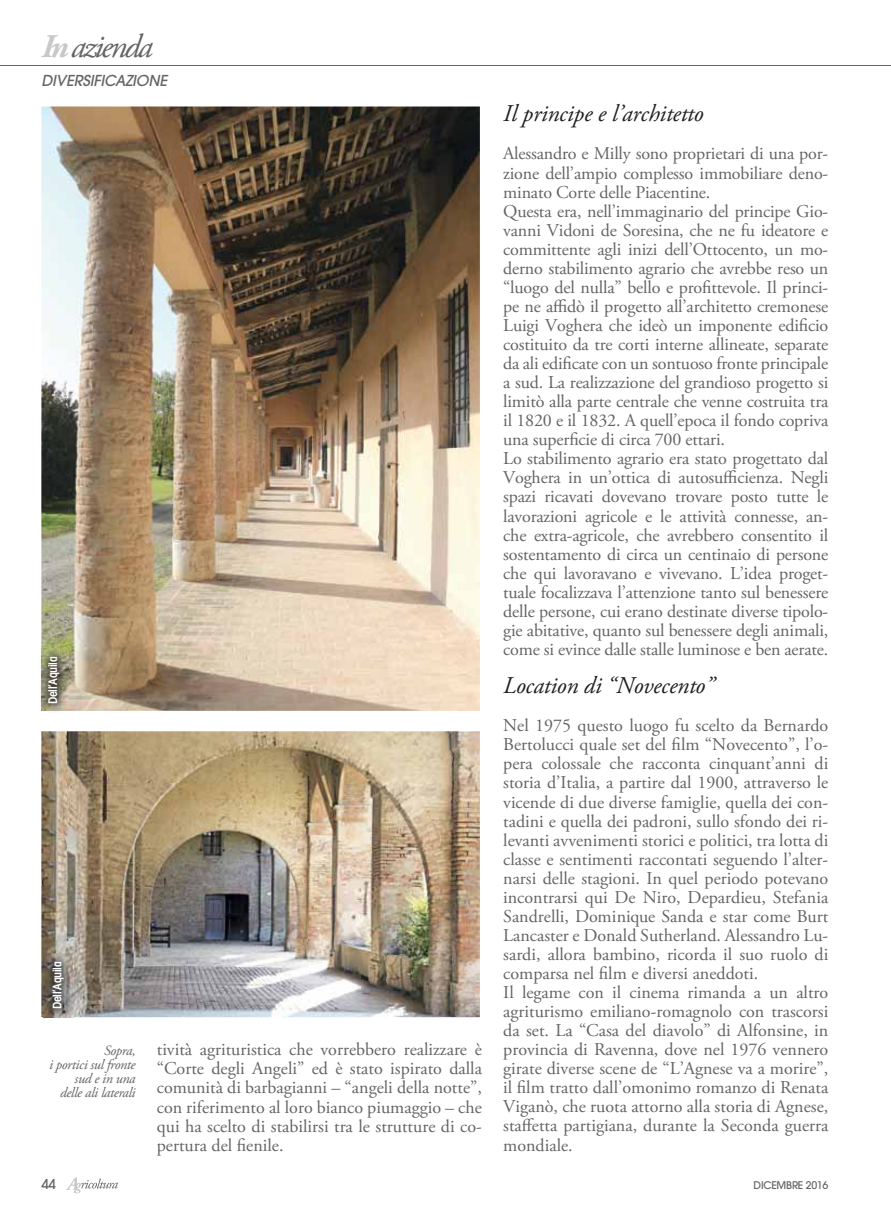
<style>
.page{position:relative;width:891px;height:1218px;background:#fff}
.page>*{position:absolute;margin:0;border:0;box-sizing:border-box;transform-origin:0 0}
.t1{font:italic 33px "Adobe Garamond Pro";letter-spacing:-.07em;color:#636466}
.t2{font:italic 24px "Adobe Garamond Pro";letter-spacing:-.01em;color:#231f20}
.t3{font:18px/19px "Adobe Garamond Pro";letter-spacing:-.01em;color:#636466}
.t4{font:italic 500 15px "Avant Garde";letter-spacing:-.01em;color:#636466}
.t5{font:italic 14.25px/14.2px "Adobe Garamond Pro";letter-spacing:-.025em;color:#636466;text-align:right}
.t6{font:500 13.5px "Avant Garde";color:#636466}
.t7{font:600 condensed 12px "Avant Garde";letter-spacing:-.03em;color:#fff}
.t8{font:500 10.5px "Avant Garde";letter-spacing:-.025em;color:#636466}
.s1{font-weight:700;color:#c6c8ca}
</style>
<div class="page">
<img style="left:41px;top:106px;width:439px;height:604px">
<img style="left:41px;top:731px;width:439px;height:286px">
<hr style="left:0;top:65px;width:891px;height:1px;background:#636466">
<svg style="left:66px;top:1177px;width:52px;height:16px"></svg>
<img style="left:41px;top:710px;width:28px;height:1px">
<img style="left:41px;top:648px;width:28px;height:62px">
<svg style="left:44px;top:1017px;width:29px;height:1px"></svg>
<img style="left:44px;top:952px;width:29px;height:65px">
<h1 class="t1" style="left:41px;top:30px;width:113px"><span class="s1">In</span> azienda</h1>
<p class="t4" style="left:41px;top:75px;width:127px">DIVERSIFICAZIONE</p>
<p class="t7" style="left:48px;top:704px;width:49px;rotate:-90deg">Dell’Aquila</p>
<p class="t7" style="left:53px;top:1008px;width:49px;rotate:-90deg">Dell’Aquila</p>
<p class="t5" style="left:49px;top:1043px;width:88px">Sopra,<br>i portici sul fronte sud e in una delle ali laterali</p>
<p class="t3" style="left:157px;top:1040px;width:327px;text-align:justify">tività agrituristica che vorrebbero realizzare è “Corte degli Angeli” ed è stato ispirato dalla comunità di barbagianni – “angeli della notte”, con riferimento al loro bianco piumaggio – che qui ha scelto di stabilirsi tra le strutture di co&shy;pertura del fienile.</p>
<h2 class="t2" style="left:503px;top:102px;width:202px">Il principe e l’architetto</h2>
<p class="t3" style="left:503px;top:145px;width:327px">Alessandro e Milly sono proprietari di una por&shy;zione dell’ampio complesso immobiliare deno&shy;minato Corte delle Piacentine.<br>Questa era, nell’immaginario del principe Gio&shy;vanni Vidoni de Soresina, che ne fu ideatore e committente agli inizi dell’Ottocento, un mo&shy;derno stabilimento agrario che avrebbe reso un “luogo del nulla” bello e profittevole. Il princi&shy;pe ne affidò il progetto all’architetto cremonese Luigi Voghera che ideò un imponente edificio costituito da tre corti interne allineate, separate da ali edificate con un sontuoso fronte principale a sud. La realizzazione del grandioso progetto si limitò alla parte centrale che venne costruita tra il 1820 e il 1832. A quell’epoca il fondo copriva una superficie di circa 700 ettari.<br>Lo stabilimento agrario era stato progettato dal Voghera in un’ottica di autosufficienza. Negli spazi ricavati dovevano trovare posto tutte le lavorazioni agricole e le attività connesse, an&shy;che extra-agricole, che avrebbero consentito il sostentamento di circa un centinaio di persone che qui lavoravano e vivevano. L’idea proget&shy;tuale focalizzava l’attenzione tanto sul benessere delle persone, cui erano destinate diverse tipolo&shy;gie abitative, quanto sul benessere degli animali, come si evince dalle stalle luminose e ben aerate.</p>
<h2 class="t2" style="left:503px;top:674px;width:212px">Location di “Novecento”</h2>
<p class="t3" style="left:503px;top:716px;width:327px">Nel 1975 questo luogo fu scelto da Bernardo Bertolucci quale set del film “Novecento”, l’o&shy;pera colossale che racconta cinquant’anni di storia d’Italia, a partire dal 1900, attraverso le vicende di due diverse famiglie, quella dei con&shy;tadini e quella dei padroni, sullo sfondo dei ri&shy;levanti avvenimenti storici e politici, tra lotta di classe e sentimenti raccontati seguendo l’alter&shy;narsi delle stagioni. In quel periodo potevano incontrarsi qui De Niro, Depardieu, Stefania Sandrelli, Dominique Sanda e star come Burt Lancaster e Donald Sutherland. Alessandro Lu&shy;sardi, allora bambino, ricorda il suo ruolo di comparsa nel film e diversi aneddoti.<br>Il legame con il cinema rimanda a un altro agriturismo emiliano-romagnolo con trascorsi da set. La “Casa del diavolo” di Alfonsine, in provincia di Ravenna, dove nel 1976 vennero girate diverse scene de “L’Agnese va a morire”, il film tratto dall’omonimo romanzo di Renata Viganò, che ruota attorno alla storia di Agnese, staffetta partigiana, durante la Seconda guerra mondiale.</p>
<p class="t6" style="left:41px;top:1178px;width:16px">44</p>
<p class="t8" style="left:753px;top:1180px;width:76px">DICEMBRE 2016</p>
</div>
